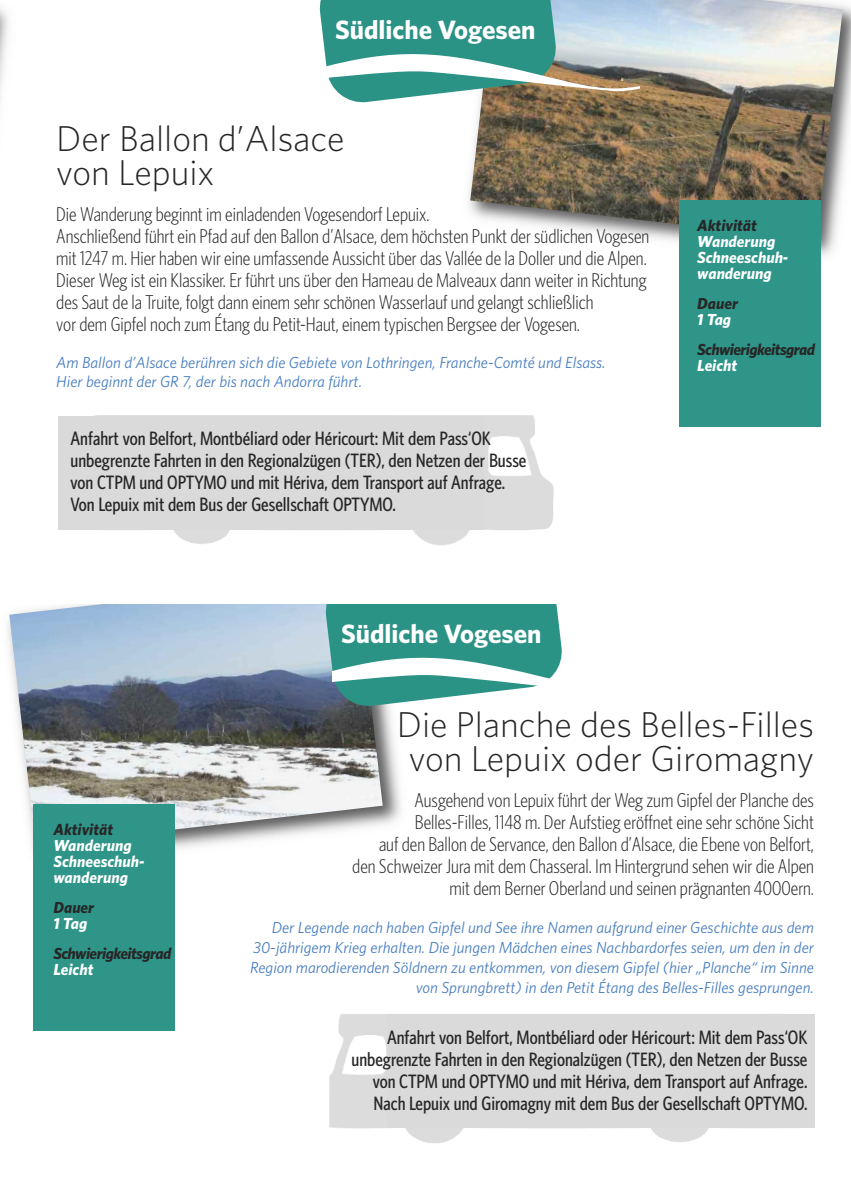
<style>
.page{position:relative;width:851px;height:1191px;background:#fff}
.page>*{position:absolute;margin:0;border:0;box-sizing:border-box;transform-origin:0 0}
.t1{font:300 36px/34px "Whitney HTF";color:#272627}
.t2{font:700 26.6px "Whitney HTF";color:#fff}
.t3{font:300 condensed 20px/22px "Whitney HTF";color:#272627}
.t4{font:500 condensed 19.4px/22px "Whitney HTF";color:#272627}
.t5{font:italic 16px/20px "Whitney HTF";color:#487ec1}
.t6{font:italic 700 16px/16px "Whitney HTF";color:#fff}
.t7{font:italic 700 16px "Whitney HTF";letter-spacing:-.035em;color:#272627}
.t8{font:italic 700 16px "Whitney HTF";color:#272627}
</style>
<div class="page">
<img style="left:469px;top:5px;width:381px;height:263px">
<img style="left:470px;top:0;width:372px;height:240px">
<svg style="left:319px;top:0;width:320px;height:104px"></svg>
<div style="left:679px;top:200px;width:141px;height:227px;background:#2f9588"></div>
<img style="left:7px;top:622px;width:394px;height:227px">
<img style="left:9px;top:604px;width:373px;height:241px">
<svg style="left:324px;top:604px;width:238px;height:104px"></svg>
<div style="left:33px;top:804px;width:142px;height:226px;background:#2f9588"></div>
<img style="left:0;top:8px;width:9px;height:90px">
<img style="left:66px;top:415px;width:488px;height:130px">
<div style="left:66px;top:416px;width:417px;height:113px;background:#dbdadb"></div>
<img style="left:329px;top:1014px;width:486px;height:129px">
<div style="left:387px;top:1014px;width:427px;height:113px;background:#dbdadb"></div>
<h2 class="t2" style="left:335px;top:15px;width:202px">Südliche Vogesen</h2>
<h1 class="t1" style="left:56px;top:122px;width:289px">Der Ballon d’Alsace von Lepuix</h1>
<p class="t3" style="left:56px;top:203px;width:594px">Die Wanderung beginnt im einladenden Vogesendorf Lepuix.<br>Anschließend führt ein Pfad auf den Ballon d’Alsace, dem höchsten Punkt der südlichen Vogesen mit 1247 m. Hier haben wir eine umfassende Aussicht über das Vallée de la Doller und die Alpen.<br>Dieser Weg ist ein Klassiker. Er führt uns über den Hameau de Malveaux dann weiter in Richtung des Saut de la Truite, folgt dann einem sehr schönen Wasserlauf und gelangt schließlich<br>vor dem Gipfel noch zum Étang du Petit-Haut, einem typischen Bergsee der Vogesen.</p>
<p class="t5" style="left:56px;top:353px;width:551px;line-height:19px">Am Ballon d’Alsace berühren sich die Gebiete von Lothringen, Franche-Comté und Elsass.<br>Hier beginnt der GR 7, der bis nach Andorra führt.</p>
<p class="t4" style="left:71px;top:427px;width:457px">Anfahrt von Belfort, Montbéliard oder Héricourt: Mit dem Pass‘OK unbegrenzte Fahrten in den Regionalzügen (TER), den Netzen der Busse von CTPM und OPTYMO und mit Hériva, dem Transport auf Anfrage.<br>Von Lepuix mit dem Bus der Gesellschaft OPTYMO.</p>
<h2 class="t2" style="left:341px;top:618px;width:202px">Südliche Vogesen</h2>
<p class="t8" style="left:697px;top:216px;width:61px">Aktivität</p>
<p class="t6" style="left:697px;top:234px;width:92px">Wanderung<br>Schneeschuh&shy;wanderung</p>
<p class="t7" style="left:697px;top:294px;width:42px">Dauer</p>
<p class="t6" style="left:697px;top:312px;width:35px">1 Tag</p>
<p class="t7" style="left:697px;top:340px;width:119px">Schwierigkeitsgrad</p>
<p class="t6" style="left:697px;top:358px;width:41px">Leicht</p>
<p class="t8" style="left:53px;top:820px;width:61px">Aktivität</p>
<p class="t6" style="left:53px;top:837px;width:92px">Wanderung<br>Schneeschuh&shy;wanderung</p>
<p class="t7" style="left:53px;top:898px;width:42px">Dauer</p>
<p class="t6" style="left:53px;top:915px;width:35px">1 Tag</p>
<p class="t7" style="left:53px;top:944px;width:119px">Schwierigkeitsgrad</p>
<p class="t6" style="left:53px;top:961px;width:41px">Leicht</p>
<h1 class="t1" style="left:397px;top:707px;width:418px;text-align:center">Die Planche des Belles-Filles von Lepuix oder Giromagny</h1>
<p class="t3" style="left:352px;top:788px;width:463px;text-align:right">Ausgehend von Lepuix führt der Weg zum Gipfel der Planche des Belles-Filles, 1148 m. Der Aufstieg eröffnet eine sehr schöne Sicht<br>auf den Ballon de Servance, den Ballon d’Alsace, die Ebene von Belfort, den Schweizer Jura mit dem Chasseral. Im Hintergrund sehen wir die Alpen mit dem Berner Oberland und seinen prägnanten 4000ern.</p>
<p class="t5" style="left:250px;top:917px;width:565px;text-align:right">Der Legende nach haben Gipfel und See ihre Namen aufgrund einer Geschichte aus dem 30-jährigem Krieg erhalten. Die jungen Mädchen eines Nachbardorfes seien, um den in der Region marodierenden Söldnern zu entkommen, von diesem Gipfel (hier „Planche“ im Sinne von Sprungbrett) in den Petit Étang des Belles-Filles gesprungen.</p>
<p class="t4" style="left:351px;top:1026px;width:457px;text-align:right">Anfahrt von Belfort, Montbéliard oder Héricourt: Mit dem Pass‘OK unbegrenzte Fahrten in den Regionalzügen (TER), den Netzen der Busse von CTPM und OPTYMO und mit Hériva, dem Transport auf Anfrage.<br>Nach Lepuix und Giromagny mit dem Bus der Gesellschaft OPTYMO.</p>
</div>
